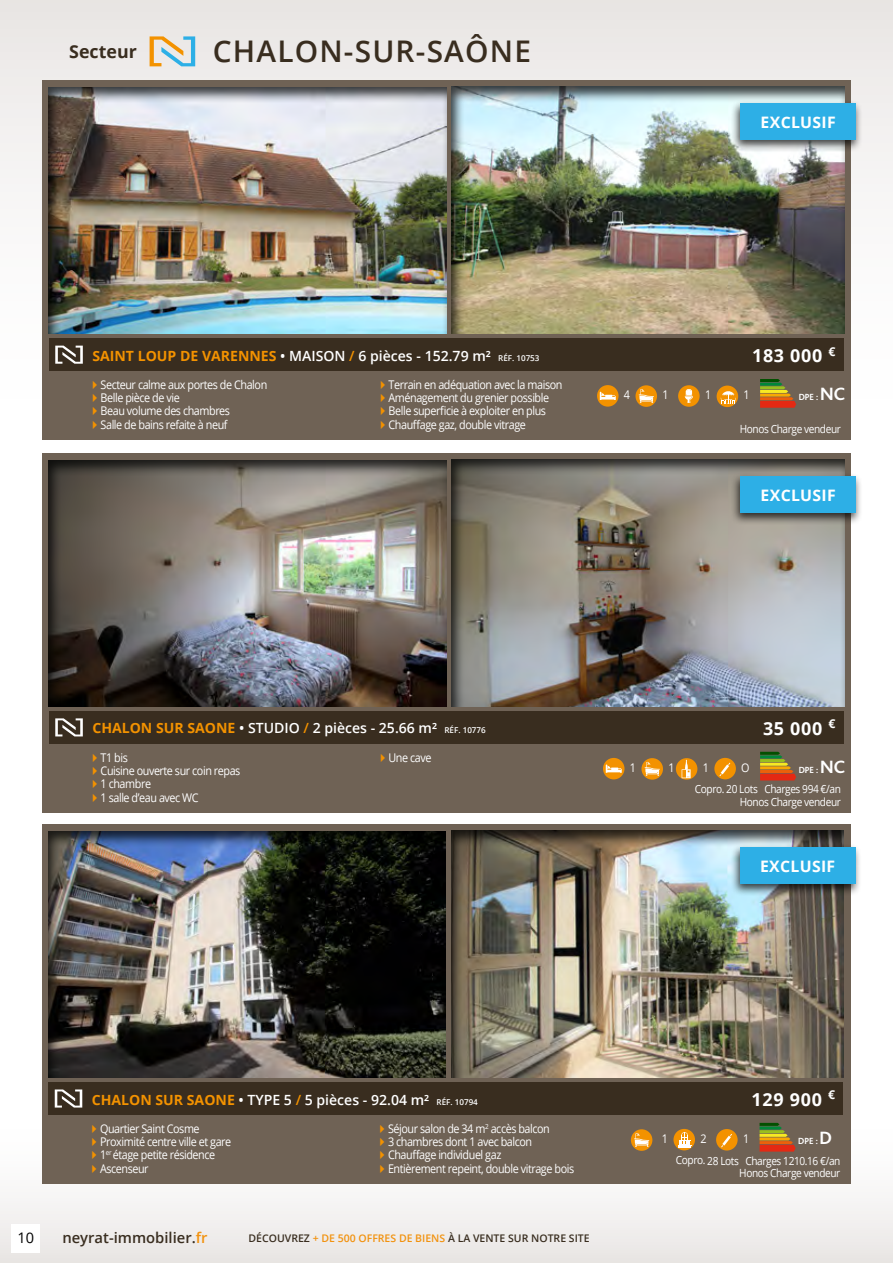
<style>
.page{position:relative;width:893px;height:1263px;background:#fff}
.page>*{position:absolute;margin:0;border:0;box-sizing:border-box;transform-origin:0 0}
.t1{font:600 29.85px "Open Sans";letter-spacing:.04em;color:#392d1f}
.t2{font:700 18px "Open Sans";letter-spacing:.04em;color:#fff}
.t3{font:700 17.85px "Open Sans";color:#392d1f}
.t4{font:700 15.75px "Open Sans";letter-spacing:.02em;color:#fff}
.t5{font:600 14.85px "Open Sans";color:#392d1f}
.t6{font:14.55px "Open Sans";color:#000}
.t7{font:600 14.1px "Open Sans";color:#fff}
.t8{font:12px/13.4px "Open Sans";letter-spacing:-.04em;color:#fff;scale:.9 1}
.t9{font:11.25px/12.6px "Open Sans";letter-spacing:-.04em;color:#fff;text-align:right;scale:.9 1}
.t10{font:600 10.5px "Open Sans";color:#392d1f}
.t11{font:700 9.3px "Bliss";color:#fff}
.s1{font-weight:700;color:#f39200}
.s2{color:#f39200}
.s3{font-size:8.1px}
.s4{font-size:18.6px}
.s5{color:#f2920f}
</style>
<div class="page">
<div style="left:0;top:0;width:893px;height:691px;background:linear-gradient(to bottom,#ece9e8,#fff)"></div>
<div style="left:0;top:1030px;width:893px;height:233px;background:linear-gradient(to bottom,#fff,#efedec)"></div>
<svg style="left:150px;top:36px;width:45px;height:30px"></svg>
<div style="left:43px;top:454px;width:808px;height:359px;background:#6f6255"></div>
<div style="left:48px;top:460px;width:399px;height:247px;background:#000;opacity:.75"></div>
<div style="left:451px;top:459px;width:394px;height:249px;background:#000;opacity:.75"></div>
<div style="left:49px;top:711px;width:794px;height:33px;background:#392d1f"></div>
<svg style="left:55px;top:718px;width:28px;height:18px"></svg>
<div style="left:731px;top:472px;width:131px;height:53px;background:#000;opacity:.75"></div>
<div style="left:740px;top:476px;width:116px;height:37px;background:#2dafe6"></div>
<div style="left:603px;top:758px;width:21px;height:21px;background:#f39200;border-radius:50%"></div>
<svg style="left:606px;top:764px;width:16px;height:9px"></svg>
<svg style="left:641px;top:758px;width:22px;height:22px"></svg>
<svg style="left:644px;top:762px;width:16px;height:14px"></svg>
<svg style="left:676px;top:758px;width:21px;height:22px"></svg>
<svg style="left:682px;top:760px;width:9px;height:18px"></svg>
<div style="left:714px;top:758px;width:22px;height:21px;background:#f39200;border-radius:50%"></div>
<svg style="left:719px;top:763px;width:11px;height:13px"></svg>
<svg style="left:760px;top:752px;width:36px;height:28px"></svg>
<div style="left:43px;top:81px;width:808px;height:359px;background:#6f6255"></div>
<div style="left:48px;top:87px;width:399px;height:248px;background:#000;opacity:.75"></div>
<div style="left:451px;top:86px;width:394px;height:249px;background:#000;opacity:.75"></div>
<div style="left:49px;top:338px;width:794px;height:33px;background:#392d1f"></div>
<svg style="left:55px;top:346px;width:28px;height:18px"></svg>
<div style="left:731px;top:99px;width:131px;height:53px;background:#000;opacity:.75"></div>
<div style="left:740px;top:104px;width:116px;height:36px;background:#2dafe6"></div>
<div style="left:597px;top:385px;width:21px;height:22px;background:#f39200;border-radius:50%"></div>
<svg style="left:600px;top:392px;width:16px;height:8px"></svg>
<svg style="left:635px;top:385px;width:22px;height:22px"></svg>
<svg style="left:638px;top:389px;width:16px;height:14px"></svg>
<div style="left:678px;top:385px;width:22px;height:22px;background:#f39200;border-radius:50%"></div>
<svg style="left:685px;top:389px;width:8px;height:14px"></svg>
<div style="left:717px;top:386px;width:21px;height:21px;background:#f39200;border-radius:50%"></div>
<svg style="left:721px;top:391px;width:15px;height:13px"></svg>
<svg style="left:760px;top:379px;width:36px;height:29px"></svg>
<div style="left:42px;top:825px;width:809px;height:359px;background:#6f6255"></div>
<div style="left:48px;top:831px;width:399px;height:247px;background:#000;opacity:.75"></div>
<div style="left:450px;top:830px;width:395px;height:249px;background:#000;opacity:.75"></div>
<div style="left:48px;top:1082px;width:794px;height:33px;background:#392d1f"></div>
<svg style="left:55px;top:1089px;width:27px;height:18px"></svg>
<div style="left:730px;top:843px;width:132px;height:53px;background:#000;opacity:.75"></div>
<div style="left:740px;top:847px;width:115px;height:37px;background:#2dafe6"></div>
<div style="left:631px;top:1129px;width:21px;height:22px;background:#f39200;border-radius:50%"></div>
<svg style="left:634px;top:1133px;width:15px;height:14px"></svg>
<svg style="left:673px;top:1129px;width:22px;height:21px"></svg>
<svg style="left:678px;top:1132px;width:13px;height:15px"></svg>
<div style="left:716px;top:1129px;width:22px;height:21px;background:#f39200;border-radius:50%"></div>
<svg style="left:721px;top:1134px;width:11px;height:13px"></svg>
<svg style="left:760px;top:1123px;width:36px;height:28px"></svg>
<div style="left:12px;top:1224px;width:28px;height:28px;background:#fff"></div>
<h3 class="t3" style="left:69px;top:38px;width:69px">Secteur</h3>
<h1 class="t1" style="left:213px;top:30px;width:320px">CHALON-SUR-SAÔNE</h1>
<h3 class="t4" style="left:761px;top:111px;width:77px">EXCLUSIF</h3>
<p class="t7" style="left:92px;top:346px;width:449px"><span class="s1">SAINT LOUP DE VARENNES</span> • MAISON <span class="s2">/</span> 6 pièces - 152.79 m² <span class="s3">RÉF. 10753</span></p>
<h2 class="t2" style="left:752px;top:343px;width:85px">183 000 <sup>€</sup></h2>
<p class="t8" style="left:101px;top:377px;width:187px">Secteur calme aux portes de Chalon<br>Belle pièce de vie<br>Beau volume des chambres<br>Salle de bains refaite à neuf</p>
<p class="t8" style="left:389px;top:377px;width:195px">Terrain en adéquation avec la maison Aménagement du grenier possible Belle superficie à exploiter en plus Chauffage gaz, double vitrage</p>
<p class="t8" style="left:624px;top:388px;width:8px">4</p>
<p class="t8" style="left:662px;top:388px;width:8px">1</p>
<p class="t8" style="left:705px;top:388px;width:8px">1</p>
<p class="t8" style="left:743px;top:388px;width:8px">1</p>
<p class="t11" style="left:799px;top:392px;width:48px">DPE : <span class="s4">NC</span></p>
<p class="t9" style="left:740px;top:422px;width:114px">Honos Charge vendeur</p>
<h3 class="t4" style="left:761px;top:484px;width:77px">EXCLUSIF</h3>
<p class="t7" style="left:92px;top:719px;width:395px"><span class="s1">CHALON SUR SAONE</span> • STUDIO <span class="s2">/</span> 2 pièces - 25.66 m² <span class="s3">RÉF. 10776</span></p>
<h2 class="t2" style="left:763px;top:716px;width:74px">35 000 <sup>€</sup></h2>
<p class="t8" style="left:101px;top:750px;width:157px">T1 bis<br>Cuisine ouverte sur coin repas<br>1 chambre<br>1 salle d’eau avec WC</p>
<p class="t8" style="left:389px;top:750px;width:49px">Une cave</p>
<p class="t8" style="left:630px;top:761px;width:8px">1</p>
<p class="t8" style="left:668px;top:761px;width:8px">1</p>
<p class="t8" style="left:703px;top:761px;width:8px">1</p>
<p class="t8" style="left:741px;top:761px;width:11px">O</p>
<p class="t11" style="left:799px;top:765px;width:48px">DPE : <span class="s4">NC</span></p>
<p class="t9" style="left:695px;top:783px;width:164px">Copro. 20 Lots Charges 994 €/an<br>Honos Charge vendeur</p>
<h3 class="t4" style="left:760px;top:855px;width:77px">EXCLUSIF</h3>
<p class="t7" style="left:92px;top:1090px;width:387px"><span class="s1">CHALON SUR SAONE</span> • TYPE 5 <span class="s2">/</span> 5 pièces - 92.04 m² <span class="s3">RÉF. 10794</span></p>
<h2 class="t2" style="left:751px;top:1087px;width:85px">129 900 <sup>€</sup></h2>
<p class="t8" style="left:100px;top:1121px;width:147px">Quartier Saint Cosme<br>Proximité centre ville et gare<br>1<sup>er</sup> étage petite résidence<br>Ascenseur</p>
<p class="t8" style="left:388px;top:1121px;width:208px">Séjour salon de 34 m<sup>2</sup> accès balcon<br>3 chambres dont 1 avec balcon<br>Chauffage individuel gaz<br>Entièrement repeint, double vitrage bois</p>
<p class="t8" style="left:662px;top:1132px;width:8px">1</p>
<p class="t8" style="left:700px;top:1132px;width:8px">2</p>
<p class="t8" style="left:743px;top:1132px;width:8px">1</p>
<p class="t11" style="left:798px;top:1136px;width:35px">DPE : <span class="s4">D</span></p>
<p class="t9" style="left:676px;top:1154px;width:184px">Copro. 28 Lots Charges 1210.16 €/an<br>Honos Charge vendeur</p>
<p class="t6" style="left:18px;top:1227px;width:18px">10</p>
<p class="t5" style="left:62px;top:1227px;width:147px">neyrat-immobilier.<span class="s5">fr</span></p>
<p class="t10" style="left:249px;top:1231px;width:343px">DÉCOUVREZ <span class="s5">+ DE 500 OFFRES DE BIENS</span> À LA VENTE SUR NOTRE SITE</p>
</div>
